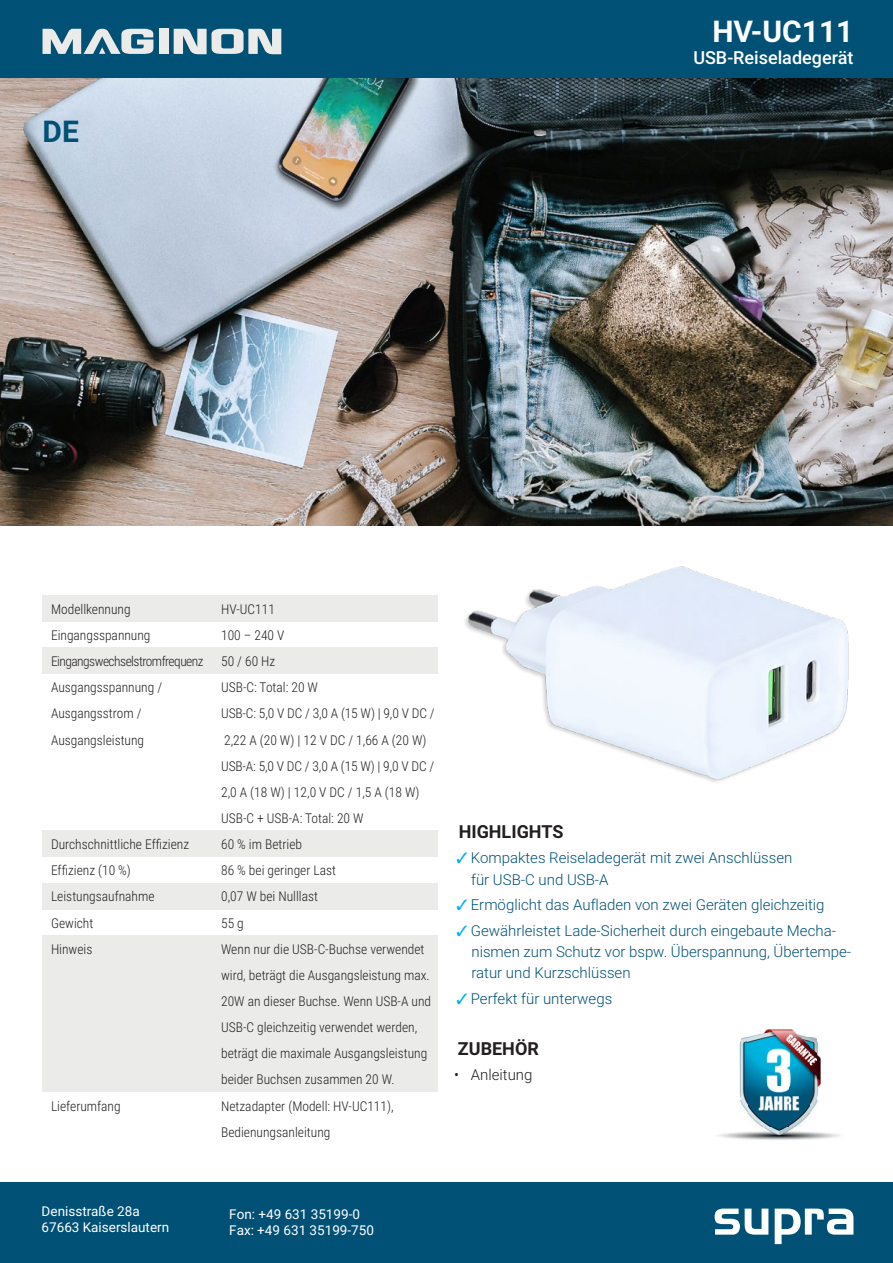
<style>
.page{position:relative;width:893px;height:1263px;background:#fff}
.page>*{position:absolute;margin:0;border:0;box-sizing:border-box;transform-origin:0 0}
.t1{font:700 30px "Roboto";color:#fff}
.t2{font:700 30px "Roboto";color:#015176}
.t3{font:500 18px "Roboto";color:#fff}
._020_bold{font:700 18px "Roboto";color:#231f20}
.t4{font:300 15px/21.3px "Roboto";color:#015176}
.t5{font:300 15px "Roboto";color:#231f20}
.t6{font:300 13.5px/26.1px "Roboto Condensed";color:#231f20}
.t7{font:13.5px/16.2px "Roboto";color:#fff}
.t8{font:300 13.5px "Roboto Condensed";letter-spacing:-.04em;color:#231f20}
.s1{color:#00aeef}
</style>
<div class="page">
<div style="left:0;top:0;width:893px;height:79px;background:#015176"></div>
<div style="left:159px;top:29px;width:9px;height:25px;background:#ebebea"></div>
<svg style="left:174px;top:29px;width:107px;height:25px"></svg>
<svg style="left:43px;top:29px;width:110px;height:25px"></svg>
<div style="left:0;top:1183px;width:893px;height:80px;background:#015176"></div>
<svg style="left:715px;top:1208px;width:138px;height:36px"></svg>
<img style="left:0;top:79px;width:893px;height:446px">
<div style="left:43px;top:935px;width:395px;height:157px;background:#ebebea"></div>
<div style="left:43px;top:831px;width:395px;height:26px;background:#ebebea"></div>
<div style="left:43px;top:883px;width:395px;height:26px;background:#ebebea"></div>
<div style="left:43px;top:648px;width:395px;height:26px;background:#ebebea"></div>
<div style="left:43px;top:595px;width:395px;height:27px;background:#ebebea"></div>
<img style="left:718px;top:1126px;width:122px;height:14px">
<img style="left:747px;top:1030px;width:64px;height:96px">
<img style="left:740px;top:1037px;width:7px;height:75px">
<img style="left:811px;top:1037px;width:7px;height:75px">
<img style="left:739px;top:1043px;width:1px;height:51px">
<img style="left:818px;top:1045px;width:3px;height:42px">
<img style="left:465px;top:566px;width:384px;height:216px">
<p class="t2" style="left:43px;top:110px;width:38px">DE</p>
<p class="t1" style="left:712px;top:10px;width:143px">HV-UC111</p>
<p class="t3" style="left:693px;top:45px;width:162px">USB-Reiseladegerät</p>
<p class="t6" style="left:51px;top:595px;width:81px">Modellkennung</p>
<p class="t6" style="left:221px;top:595px;width:55px">HV-UC111</p>
<p class="t6" style="left:51px;top:622px;width:101px">Eingangsspannung</p>
<p class="t6" style="left:221px;top:622px;width:65px">100 – 240 V</p>
<p class="t8" style="left:51px;top:652px;width:154px">Eingangswechselstromfrequenz</p>
<p class="t6" style="left:221px;top:648px;width:56px">50 / 60 Hz</p>
<p class="t6" style="left:51px;top:674px;width:113px">Ausgangsspannung /</p>
<p class="t6" style="left:221px;top:674px;width:98px">USB-C: Total: 20 W</p>
<p class="t6" style="left:51px;top:700px;width:92px">Ausgangsstrom /</p>
<p class="t6" style="left:221px;top:700px;width:215px">USB-C: 5,0 V DC / 3,0 A (15 W) | 9,0 V DC /</p>
<p class="t6" style="left:51px;top:726px;width:95px">Ausgangsleistung</p>
<p class="t6" style="left:221px;top:726px;width:215px">2,22 A (20 W) | 12 V DC / 1,66 A (20 W)<br>USB-A: 5,0 V DC / 3,0 A (15 W) | 9,0 V DC /<br>2,0 A (18 W) | 12,0 V DC / 1,5 A (18 W)<br>USB-C + USB-A: Total: 20 W</p>
<p class="t6" style="left:51px;top:831px;width:140px">Durchschnittliche Effizienz</p>
<p class="t6" style="left:221px;top:831px;width:82px">60 % im Betrieb</p>
<p class="t6" style="left:51px;top:857px;width:81px">Effizienz (10 %)</p>
<p class="t6" style="left:221px;top:857px;width:117px">86 % bei geringer Last</p>
<p class="t6" style="left:51px;top:883px;width:105px">Leistungsaufnahme</p>
<p class="t6" style="left:221px;top:883px;width:98px">0,07 W bei Nulllast</p>
<p class="t6" style="left:51px;top:909px;width:44px">Gewicht</p>
<p class="t6" style="left:221px;top:909px;width:24px">55 g</p>
<p class="t6" style="left:51px;top:935px;width:43px">Hinweis</p>
<p class="t6" style="left:221px;top:935px;width:212px">Wenn nur die USB-C-Buchse verwendet wird, beträgt die Ausgangsleistung max.<br>20W an dieser Buchse. Wenn USB-A und USB-C gleichzeitig verwendet werden, beträgt die maximale Ausgangsleistung beider Buchsen zusammen 20 W.</p>
<p class="t6" style="left:51px;top:1092px;width:71px">Lieferumfang</p>
<p class="t6" style="left:221px;top:1092px;width:174px">Netzadapter (Modell: HV-UC111),<br>Bedienungsanleitung</p>
<p class="_020_bold" style="left:459px;top:819px;width:106px">HIGHLIGHTS</p>
<p class="t4" style="left:471px;top:847px;width:323px;text-indent:-14px"><span class="s1">✓</span> Kompaktes Reiseladegerät mit zwei Anschlüssen für USB-C und USB-A</p>
<p class="t4" style="left:457px;top:893px;width:369px"><span class="s1">✓</span> Ermöglicht das Aufladen von zwei Geräten gleichzeitig</p>
<p class="t4" style="left:471px;top:919px;width:381px;text-indent:-15px"><span class="s1">✓</span> Gewährleistet Lade-Sicherheit durch eingebaute Mecha&shy;nismen zum Schutz vor bspw. Überspannung, Übertempe&shy;ratur und Kurzschlüssen</p>
<p class="t4" style="left:457px;top:987px;width:157px"><span class="s1">✓</span> Perfekt für unterwegs</p>
<p class="_020_bold" style="left:458px;top:1036px;width:82px">ZUBEHÖR</p>
<p class="t5" style="left:454px;top:1064px;width:80px">• Anleitung</p>
<p class="t7" style="left:42px;top:1202px;width:129px">Denisstraße 28a<br>67663 Kaiserslautern</p>
<p class="t7" style="left:229px;top:1205px;width:147px">Fon: +49 631 35199-0<br>Fax: +49 631 35199-750</p>
</div>
